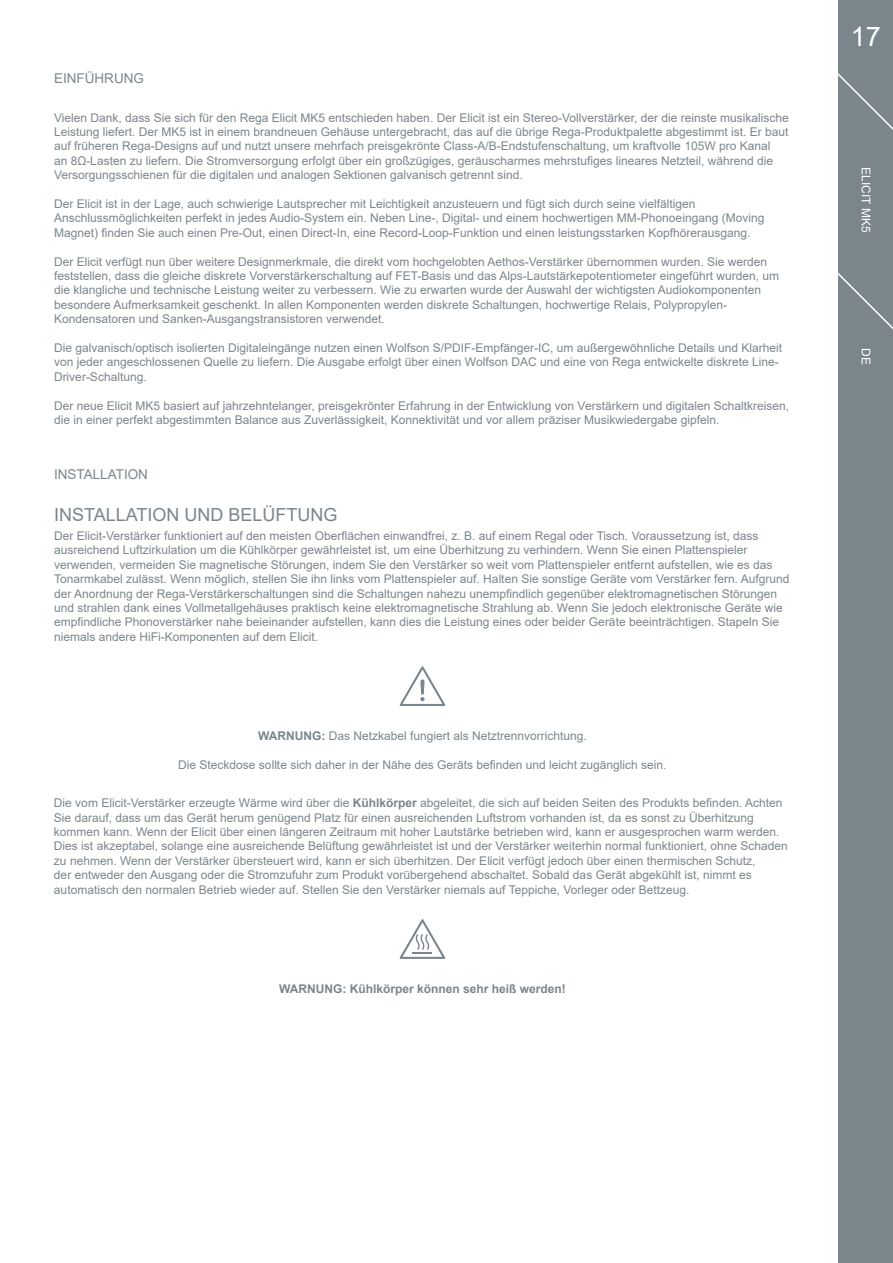
<style>
.page{position:relative;width:893px;height:1263px;background:#fff}
.page>*{position:absolute;margin:0;border:0;box-sizing:border-box;transform-origin:0 0}
.t1{font:27px "Arial";color:#fff}
.t2{font:18px "Arial";color:#7b868c}
.t3{font:13.5px "Arial";color:#7b868c}
.t4{font:12px/14.4px "Arial";color:#7b868c}
.t5{font:700 12px "Arial";color:#7b868c}
.t6{font:12px "Arial";color:#fff}
.s1{font-weight:700}
</style>
<div class="page">
<div style="left:839px;top:0;width:54px;height:1263px;background:#7b868c"></div>
<svg style="left:838px;top:71px;width:55px;height:75px"></svg>
<svg style="left:838px;top:270px;width:55px;height:75px"></svg>
<svg style="left:400px;top:666px;width:45px;height:40px"></svg>
<svg style="left:400px;top:919px;width:45px;height:40px"></svg>
<p class="t3" style="left:54px;top:69px;width:91px">EINFÜHRUNG</p>
<p class="t4" style="left:54px;top:110px;width:736px">Vielen Dank, dass Sie sich für den Rega Elicit MK5 entschieden haben. Der Elicit ist ein Stereo-Vollverstärker, der die reinste musikalische Leistung liefert. Der MK5 ist in einem brandneuen Gehäuse untergebracht, das auf die übrige Rega-Produktpalette abgestimmt ist. Er baut auf früheren Rega-Designs auf und nutzt unsere mehrfach preisgekrönte Class-A/B-Endstufenschaltung, um kraftvolle 105W pro Kanal<br>an 8Ω-Lasten zu liefern. Die Stromversorgung erfolgt über ein großzügiges, geräuscharmes mehrstufiges lineares Netzteil, während die Versorgungsschienen für die digitalen und analogen Sektionen galvanisch getrennt sind.</p>
<p class="t4" style="left:54px;top:196px;width:712px">Der Elicit ist in der Lage, auch schwierige Lautsprecher mit Leichtigkeit anzusteuern und fügt sich durch seine vielfältigen<br>Anschlussmöglichkeiten perfekt in jedes Audio-System ein. Neben Line-, Digital- und einem hochwertigen MM-Phonoeingang (Moving<br>Magnet) finden Sie auch einen Pre-Out, einen Direct-In, eine Record-Loop-Funktion und einen leistungsstarken Kopfhörerausgang.</p>
<p class="t4" style="left:54px;top:254px;width:727px">Der Elicit verfügt nun über weitere Designmerkmale, die direkt vom hochgelobten Aethos-Verstärker übernommen wurden. Sie werden feststellen, dass die gleiche diskrete Vorverstärkerschaltung auf FET-Basis und das Alps-Lautstärkepotentiometer eingeführt wurden, um die klangliche und technische Leistung weiter zu verbessern. Wie zu erwarten wurde der Auswahl der wichtigsten Audiokomponenten besondere Aufmerksamkeit geschenkt. In allen Komponenten werden diskrete Schaltungen, hochwertige Relais, Polypropylen-Kondensatoren und Sanken-Ausgangstransistoren verwendet.</p>
<p class="t4" style="left:54px;top:340px;width:730px">Die galvanisch/optisch isolierten Digitaleingänge nutzen einen Wolfson S/PDIF-Empfänger-IC, um außergewöhnliche Details und Klarheit von jeder angeschlossenen Quelle zu liefern. Die Ausgabe erfolgt über einen Wolfson DAC und eine von Rega entwickelte diskrete Line-<br>Driver-Schaltung.</p>
<p class="t4" style="left:54px;top:398px;width:737px">Der neue Elicit MK5 basiert auf jahrzehntelanger, preisgekrönter Erfahrung in der Entwicklung von Verstärkern und digitalen Schaltkreisen, die in einer perfekt abgestimmten Balance aus Zuverlässigkeit, Konnektivität und vor allem präziser Musikwiedergabe gipfeln.</p>
<p class="t3" style="left:54px;top:465px;width:96px">INSTALLATION</p>
<h2 class="t2" style="left:54px;top:503px;width:285px">INSTALLATION UND BELÜFTUNG</h2>
<p class="t4" style="left:54px;top:528px;width:737px">Der Elicit-Verstärker funktioniert auf den meisten Oberflächen einwandfrei, z. B. auf einem Regal oder Tisch. Voraussetzung ist, dass ausreichend Luftzirkulation um die Kühlkörper gewährleistet ist, um eine Überhitzung zu verhindern. Wenn Sie einen Plattenspieler verwenden, vermeiden Sie magnetische Störungen, indem Sie den Verstärker so weit vom Plattenspieler entfernt aufstellen, wie es das Tonarmkabel zulässt. Wenn möglich, stellen Sie ihn links vom Plattenspieler auf. Halten Sie sonstige Geräte vom Verstärker fern. Aufgrund der Anordnung der Rega-Verstärkerschaltungen sind die Schaltungen nahezu unempfindlich gegenüber elektromagnetischen Störungen und strahlen dank eines Vollmetallgehäuses praktisch keine elektromagnetische Strahlung ab. Wenn Sie jedoch elektronische Geräte wie empfindliche Phonoverstärker nahe beieinander aufstellen, kann dies die Leistung eines oder beider Geräte beeinträchtigen. Stapeln Sie niemals andere HiFi-Komponenten auf dem Elicit.</p>
<p class="t4" style="left:258px;top:729px;width:330px"><span class="s1">WARNUNG:</span> Das Netzkabel fungiert als Netztrennvorrichtung.</p>
<p class="t4" style="left:178px;top:757px;width:490px">Die Steckdose sollte sich daher in der Nähe des Geräts befinden und leicht zugänglich sein.</p>
<p class="t4" style="left:54px;top:796px;width:735px">Die vom Elicit-Verstärker erzeugte Wärme wird über die <span class="s1">Kühlkörper</span> abgeleitet, die sich auf beiden Seiten des Produkts befinden. Achten Sie darauf, dass um das Gerät herum genügend Platz für einen ausreichenden Luftstrom vorhanden ist, da es sonst zu Überhitzung kommen kann. Wenn der Elicit über einen längeren Zeitraum mit hoher Lautstärke betrieben wird, kann er ausgesprochen warm werden.<br>Dies ist akzeptabel, solange eine ausreichende Belüftung gewährleistet ist und der Verstärker weiterhin normal funktioniert, ohne Schaden zu nehmen. Wenn der Verstärker übersteuert wird, kann er sich überhitzen. Der Elicit verfügt jedoch über einen thermischen Schutz,<br>der entweder den Ausgang oder die Stromzufuhr zum Produkt vorübergehend abschaltet. Sobald das Gerät abgekühlt ist, nimmt es automatisch den normalen Betrieb wieder auf. Stellen Sie den Verstärker niemals auf Teppiche, Vorleger oder Bettzeug.</p>
<p class="t5" style="left:279px;top:980px;width:288px">WARNUNG: Kühlkörper können sehr heiß werden!</p>
<h1 class="t1" style="left:851px;top:18px;width:32px">17</h1>
<p class="t6" style="left:874px;top:167px;width:67px;rotate:90deg">ELICIT MK5</p>
<p class="t6" style="left:874px;top:348px;width:18px;rotate:90deg">DE</p>
</div>
